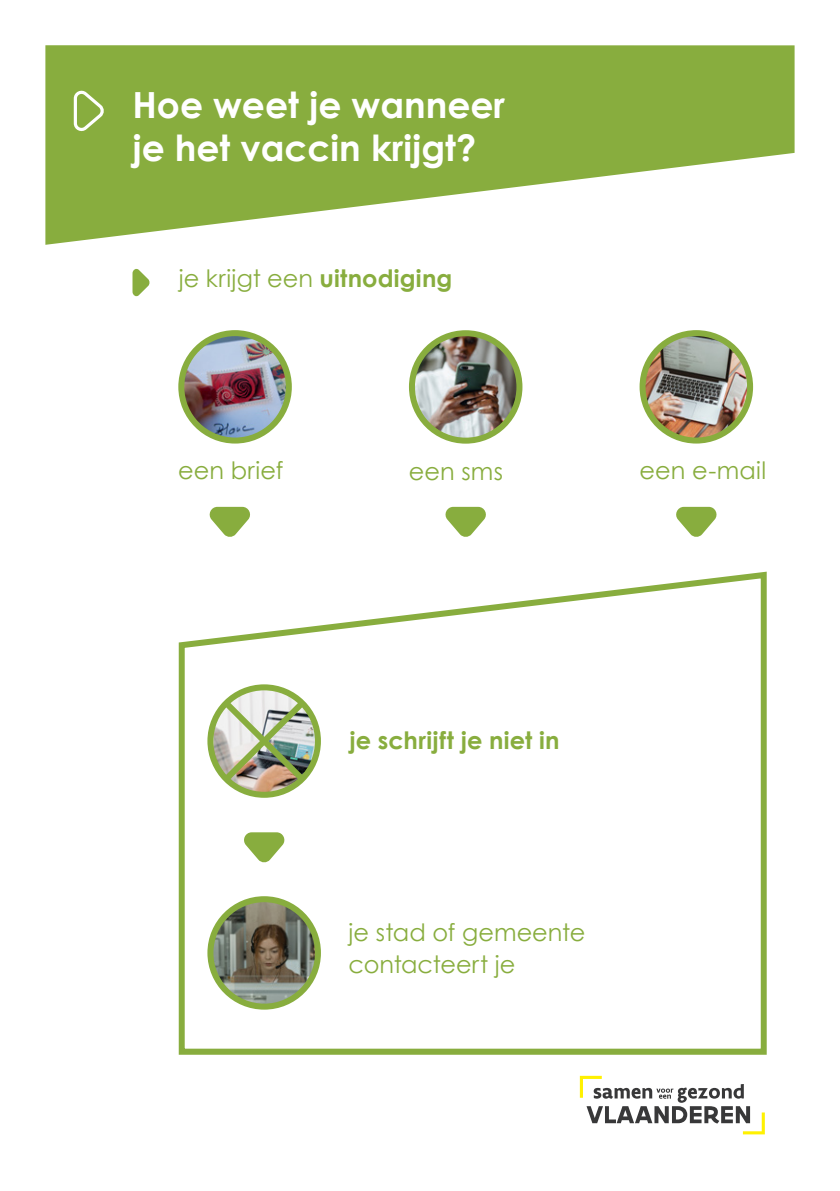
<style>
.page{position:relative;width:840px;height:1191px;background:#fff}
.page>*{position:absolute;margin:0;border:0;box-sizing:border-box;transform-origin:0 0}
.t1{font:700 36px/43.4px "Century Gothic";color:#fff}
.t2{font:24px/32px "Century Gothic";color:#88ad3e}
.t3{font:700 24px "Century Gothic";letter-spacing:.01em;color:#88ad3e}
.s1{font-weight:700}
</style>
<div class="page">
<svg style="left:178px;top:571px;width:589px;height:559px"></svg>
<img style="left:213px;top:687px;width:105px;height:107px">
<div style="left:207px;top:684px;width:114px;height:113px;border:6px solid #88ad3e;border-radius:50%"></div>
<img style="left:210px;top:899px;width:108px;height:107px;border-radius:54px">
<div style="left:207px;top:896px;width:114px;height:113px;border:6px solid #88ad3e;border-radius:50%"></div>
<svg style="left:45px;top:45px;width:749px;height:200px;fill:#88ad3e"></svg>
<svg style="left:72px;top:86px;width:35px;height:45px"></svg>
<svg style="left:132px;top:268px;width:18px;height:29px"></svg>
<img style="left:181px;top:333px;width:108px;height:107px;border-radius:54px">
<div style="left:178px;top:330px;width:114px;height:113px;border:6px solid #88ad3e;border-radius:50%"></div>
<img style="left:642px;top:333px;width:107px;height:107px;border-radius:54px">
<div style="left:639px;top:330px;width:113px;height:113px;border:6px solid #88ad3e;border-radius:50%"></div>
<img style="left:411px;top:333px;width:108px;height:107px;border-radius:54px">
<div style="left:408px;top:330px;width:114px;height:113px;border:6px solid #88ad3e;border-radius:50%"></div>
<svg style="left:445px;top:506px;width:41px;height:31px"></svg>
<svg style="left:243px;top:830px;width:46px;height:36px"></svg>
<img style="left:217px;top:694px;width:94px;height:94px">
<svg style="left:579px;top:1075px;width:185px;height:59px"></svg>
<svg style="left:209px;top:506px;width:41px;height:31px"></svg>
<svg style="left:676px;top:506px;width:41px;height:31px"></svg>
<h1 class="t1" style="left:132px;top:82px;width:374px">Hoe weet je wanneer je het vaccin krijgt?</h1>
<p class="t2" style="left:179px;top:262px;width:275px">je krijgt een <span class="s1">uitnodiging</span></p>
<p class="t2" style="left:178px;top:453px;width:106px">een brief</p>
<p class="t2" style="left:408px;top:454px;width:95px">een sms</p>
<p class="t2" style="left:639px;top:453px;width:128px">een e-mail</p>
<p class="t3" style="left:349px;top:725px;width:211px">je schrijft je niet in</p>
<p class="t2" style="left:348px;top:915px;width:238px">je stad of gemeente contacteert je</p>
</div>
